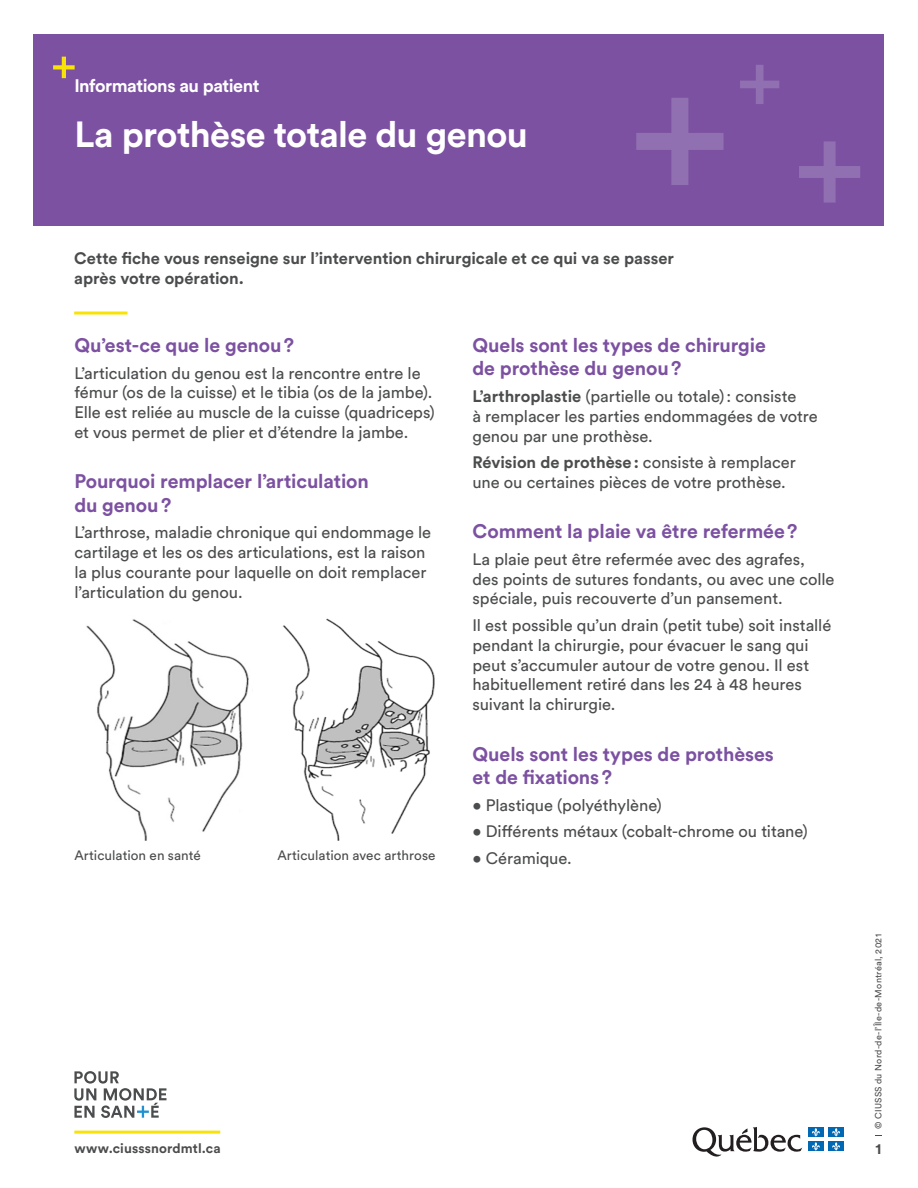
<style>
.page{position:relative;width:918px;height:1188px;background:#fff}
.page>*{position:absolute;margin:0;border:0;box-sizing:border-box;transform-origin:0 0}
.t1{font:700 36px "Circular Std";letter-spacing:-.015em;color:#fff}
.t2{font:700 19.5px/23.4px "Circular Std";letter-spacing:-.005em;color:#7c51a1}
.t3{font:700 18px "Circular Std";letter-spacing:-.025em;color:#fff}
.t4{font:16.5px/19.8px "Circular Std";letter-spacing:-.005em;color:#4b4c4d}
.t5{font:700 16.5px/19.8px "Circular Std";color:#4b4c4d}
.t6{font:700 15px "Circular Std";color:#4b4c4d}
.t7{font:13.5px "Circular Std";letter-spacing:.005em;color:#4b4c4d}
.t8{font:700 13.5px "Circular Std";letter-spacing:.01em;color:#4b4c4d}
.t9{font:9px "Circular Std";letter-spacing:.03em;color:#4b4c4d}
.s1{font-weight:700}
</style>
<div class="page">
<div style="left:34px;top:34px;width:850px;height:192px;background:#7c51a1"></div>
<svg style="left:53px;top:57px;width:22px;height:21px"></svg>
<svg style="left:74px;top:1071px;width:92px;height:47px"></svg>
<hr style="left:74px;top:1131px;width:146px;height:3px;background:#f7e307">
<img style="left:86px;top:619px;width:163px;height:222px">
<img style="left:283px;top:618px;width:152px;height:223px">
<svg style="left:636px;top:98px;width:88px;height:87px"></svg>
<svg style="left:740px;top:65px;width:39px;height:39px"></svg>
<svg style="left:799px;top:141px;width:61px;height:62px"></svg>
<hr style="left:74px;top:312px;width:54px;height:3px;background:#f7e307">
<svg style="left:693px;top:1127px;width:109px;height:30px"></svg>
<div style="left:808px;top:1127px;width:16px;height:10px;background:#0168b3"></div>
<div style="left:828px;top:1127px;width:16px;height:10px;background:#0168b3"></div>
<div style="left:808px;top:1142px;width:16px;height:9px;background:#0168b3"></div>
<svg style="left:812px;top:1128px;width:8px;height:23px"></svg>
<div style="left:828px;top:1142px;width:16px;height:9px;background:#0168b3"></div>
<svg style="left:832px;top:1128px;width:8px;height:23px"></svg>
<p class="t3" style="left:74px;top:74px;width:187px">Informations au patient</p>
<h1 class="t1" style="left:74px;top:111px;width:455px">La prothèse totale du genou</h1>
<p class="t5" style="left:74px;top:248px;width:601px">Cette fiche vous renseigne sur l’intervention chirurgicale et ce qui va se passer après votre opération.</p>
<p class="t2" style="left:74px;top:333px;width:221px">Qu’est-ce que le genou?</p>
<p class="t4" style="left:74px;top:363px;width:362px">L’articulation du genou est la rencontre entre le fémur (os de la cuisse) et le tibia (os de la jambe).<br>Elle est reliée au muscle de la cuisse (quadriceps) et vous permet de plier et d’étendre la jambe.</p>
<p class="t2" style="left:74px;top:469px;width:296px">Pourquoi remplacer l’articulation du genou?</p>
<p class="t4" style="left:74px;top:522px;width:358px">L’arthrose, maladie chronique qui endommage le cartilage et les os des articulations, est la raison la plus courante pour laquelle on doit remplacer l’articulation du genou.</p>
<p class="t7" style="left:74px;top:847px;width:128px">Articulation en santé</p>
<p class="t7" style="left:277px;top:847px;width:160px">Articulation avec arthrose</p>
<p class="t2" style="left:472px;top:333px;width:295px">Quels sont les types de chirurgie de prothèse du genou?</p>
<p class="t4" style="left:472px;top:386px;width:347px"><span class="s1">L’arthroplastie</span> (partielle ou totale): consiste<br>à remplacer les parties endommagées de votre genou par une prothèse.</p>
<p class="t4" style="left:472px;top:452px;width:325px"><span class="s1">Révision de prothèse:</span> consiste à remplacer une ou certaines pièces de votre prothèse.</p>
<p class="t2" style="left:472px;top:519px;width:327px">Comment la plaie va être refermée?</p>
<p class="t4" style="left:472px;top:549px;width:364px">La plaie peut être refermée avec des agrafes, des points de sutures fondants, ou avec une colle spéciale, puis recouverte d’un pansement.</p>
<p class="t4" style="left:472px;top:615px;width:360px">Il est possible qu’un drain (petit tube) soit installé pendant la chirurgie, pour évacuer le sang qui peut s’accumuler autour de votre genou. Il est habituellement retiré dans les 24 à 48 heures suivant la chirurgie.</p>
<p class="t2" style="left:472px;top:742px;width:303px">Quels sont les types de prothèses et de fixations?</p>
<p class="t4" style="left:472px;top:795px;width:191px">• Plastique (polyéthylène)</p>
<p class="t4" style="left:472px;top:821px;width:337px">• Différents métaux (cobalt-chrome ou titane)</p>
<p class="t4" style="left:472px;top:848px;width:101px">• Céramique.</p>
<p class="t8" style="left:75px;top:1140px;width:148px">www.ciusssnordmtl.ca</p>
<p class="t9" style="left:873px;top:1129px;width:196px;rotate:-90deg">© CIUSSS du Nord-de-l’Île-de-Montréal, 2021</p>
<p class="t6" style="left:875px;top:1139px;width:7px">1</p>
</div>
